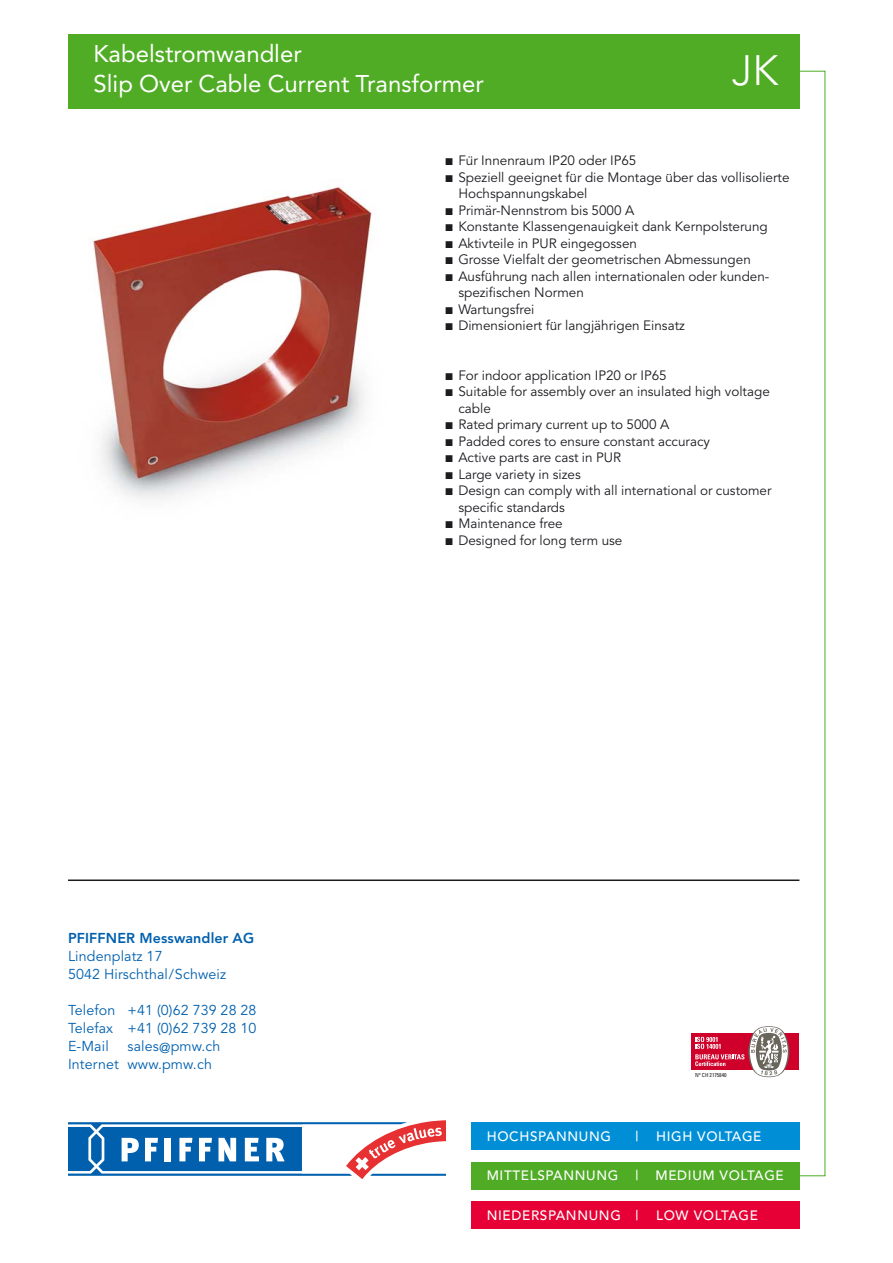
<style>
.page{position:relative;width:893px;height:1263px;background:#fff}
.page>*{position:absolute;margin:0;border:0;box-sizing:border-box;transform-origin:0 0}
.t1{font:300 42.15px "Avenir";color:#fff}
.t2{font:24px/30px "Avenir";color:#fff}
.t3{font:14.25px/18px "Avenir";letter-spacing:.01em;color:#0060ae}
.t4{font:800 14.25px "Avenir";letter-spacing:.01em;color:#0060ae}
.t5{font:13.5px/16.5px "Avenir";color:#1b1c20}
.t6{font:500 13.5px "Avenir";letter-spacing:.05em;color:#fff}
.t7{font:condensed 5.55px "Univers";color:#1b1c20}
.s1{font-family:"Calibri"}
.s2{font-family:"MS Gothic"}
</style>
<div class="page">
<div style="left:68px;top:34px;width:731px;height:74px;background:#50ac25"></div>
<svg style="left:68px;top:1120px;width:378px;height:59px"></svg>
<div style="left:471px;top:1123px;width:328px;height:27px;background:#008fd7"></div>
<div style="left:471px;top:1162px;width:328px;height:27px;background:#50ac25"></div>
<div style="left:471px;top:1201px;width:328px;height:28px;background:#e60035"></div>
<div style="left:691px;top:1033px;width:108px;height:37px;background:#cf002a"></div>
<svg style="left:695px;top:1026px;width:94px;height:51px"></svg>
<hr style="left:68px;top:879px;width:731px;height:2px;background:#1b1c20">
<img style="left:89px;top:187px;width:283px;height:312px">
<h2 class="t2" style="left:94px;top:41px;width:392px">Kabelstromwandler<br>Slip Over Cable Current Transformer</h2>
<h1 class="t1" style="left:732px;top:54px;width:48px">JK</h1>
<p class="t4" style="left:68px;top:933px;width:188px">PFIFFNER Messwandler AG</p>
<p class="t3" style="left:68px;top:949px;width:160px">Lindenplatz 17<br>5042 Hirschthal/Schweiz</p>
<p class="t3" style="left:68px;top:1003px;width:190px;text-align:justify">Telefon +41 (0)62 739 28 28<br>Telefax +41 (0)62 739 28 10<br>E-Mail</p>
<p class="t3" style="left:68px;top:1039px;width:154px;text-indent:60px">sales@pmw.ch<br>Internet www.pmw.ch</p>
<p class="t5" style="left:446px;top:154px;width:192px">■ Fu<span class="s1">̈</span>r Innenraum IP20 oder IP65</p>
<p class="t5" style="left:458px;top:170px;width:333px;text-indent:-13px">■ Speziell geeignet fu<span class="s2">̈</span>r die Montage u<span class="s2">̈</span>ber das vollisolierte<br>Hochspannungskabel</p>
<p class="t5" style="left:446px;top:203px;width:190px">■ Primär-Nennstrom bis 5000 A</p>
<p class="t5" style="left:446px;top:220px;width:324px">■ Konstante Klassengenauigkeit dank Kernpolsterung</p>
<p class="t5" style="left:446px;top:236px;width:193px">■ Aktivteile in PUR eingegossen</p>
<p class="t5" style="left:446px;top:253px;width:307px">■ Grosse Vielfalt der geometrischen Abmessungen</p>
<p class="t5" style="left:458px;top:269px;width:313px;text-indent:-13px">■ Ausfu<span class="s2">̈</span>hrung nach allen internationalen oder kunden - spezifischen Normen</p>
<p class="t5" style="left:446px;top:302px;width:90px">■ Wartungsfrei</p>
<p class="t5" style="left:446px;top:319px;width:241px">■ Dimensioniert fu<span class="s2">̈</span>r langjährigen Einsatz</p>
<p class="t5" style="left:446px;top:368px;width:223px">■ For indoor application IP20 or IP65</p>
<p class="t5" style="left:458px;top:385px;width:313px;text-indent:-13px">■ Suitable for assembly over an insulated high voltage cable</p>
<p class="t5" style="left:446px;top:418px;width:225px">■ Rated primary current up to 5000 A</p>
<p class="t5" style="left:446px;top:434px;width:266px">■ Padded cores to ensure constant accuracy</p>
<p class="t5" style="left:446px;top:451px;width:177px">■ Active parts are cast in PUR</p>
<p class="t5" style="left:446px;top:467px;width:137px">■ Large variety in sizes</p>
<p class="t5" style="left:458px;top:484px;width:315px;text-indent:-13px">■ Design can comply with all international or customer specific standards</p>
<p class="t5" style="left:446px;top:517px;width:119px">■ Maintenance free</p>
<p class="t5" style="left:446px;top:533px;width:178px">■ Designed for long term use</p>
<p class="t7" style="left:695px;top:1073px;width:33px">N<sup>o</sup> CH 2175840</p>
<p class="t6" style="left:487px;top:1131px;width:126px">HOCHSPANNUNG</p>
<p class="t6" style="left:635px;top:1131px;width:4px">|</p>
<p class="t6" style="left:656px;top:1131px;width:107px">HIGH VOLTAGE</p>
<p class="t6" style="left:487px;top:1170px;width:133px">MITTELSPANNUNG</p>
<p class="t6" style="left:635px;top:1170px;width:4px">|</p>
<p class="t6" style="left:655px;top:1170px;width:130px">MEDIUM VOLTAGE</p>
<p class="t6" style="left:487px;top:1209px;width:153px">NIEDERSPANNUNG |</p>
<p class="t6" style="left:656px;top:1209px;width:103px">LOW VOLTAGE</p>
</div>
